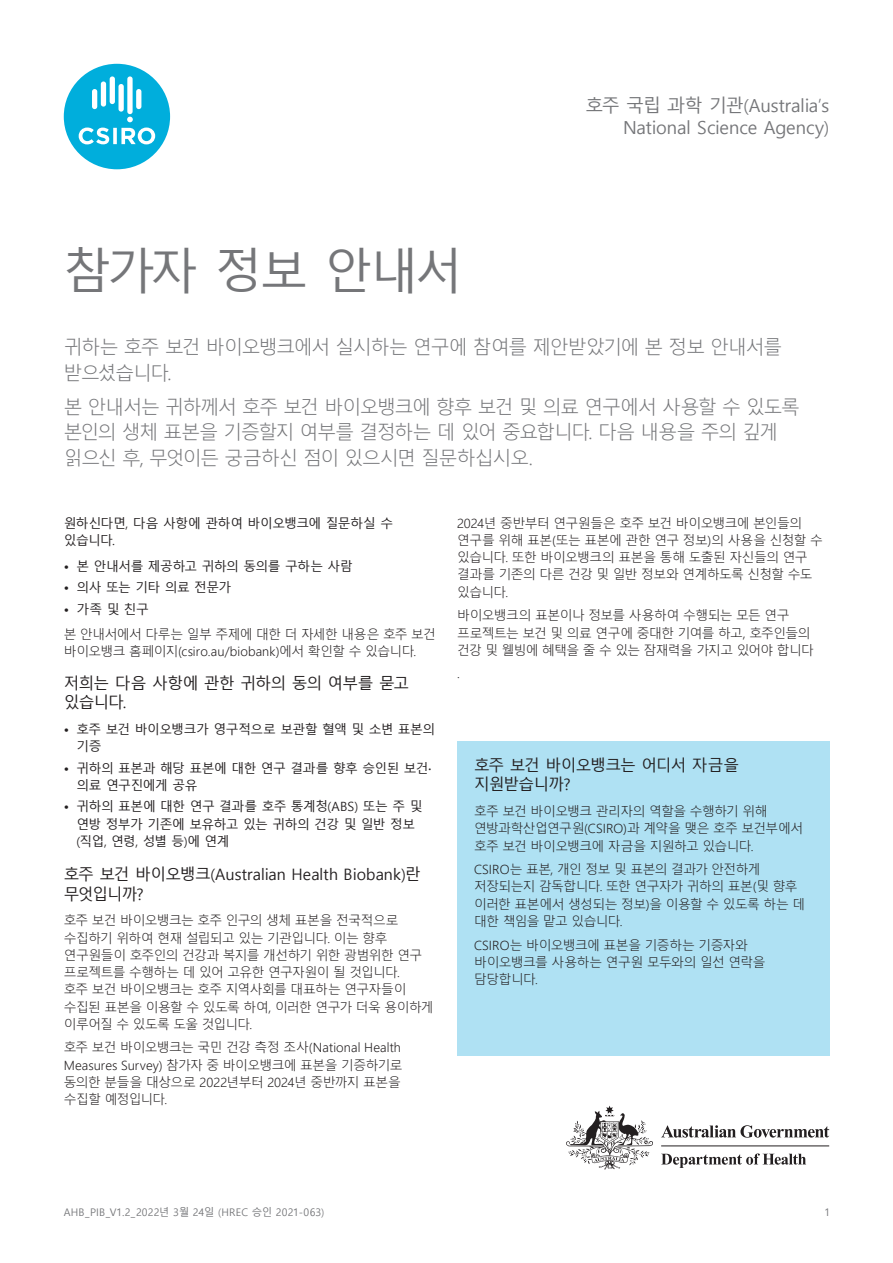
<style>
.page{position:relative;width:893px;height:1263px;background:#fff}
.page>*{position:absolute;margin:0;border:0;box-sizing:border-box;transform-origin:0 0}
.t1{font:48px "Malgun Gothic";letter-spacing:-.06em;color:#757679}
.Introduction_A4{font:300 18.75px/25.5px "Malgun Gothic";letter-spacing:-.06em;color:#757679}
.t2{font:18px/21.6px "Malgun Gothic";letter-spacing:-.005em;color:#757679;text-align:right}
.Heading{font:15.75px/19.5px "Malgun Gothic";letter-spacing:-.04em;color:#231f20}
.Heading-2{font:15.75px/19.5px "Malgun Gothic";color:#231f20}
.Body_Copy{font:300 12.75px/17.2px "Malgun Gothic";letter-spacing:-.04em;color:#231f20}
.Introduction_A4-2{font:12.75px/17.2px "Malgun Gothic";letter-spacing:-.04em;color:#231f20}
.Body_Copy-2{font:300 12.75px/17.2px "Malgun Gothic";letter-spacing:-.02em;color:#231f20}
.t3{font:10.5px "Malgun Gothic";letter-spacing:.01em;color:#757679}
.t4{font:10.5px "Open Sans";color:#757679}
</style>
<div class="page">
<div style="left:457px;top:742px;width:372px;height:314px;background:#afe1f3"></div>
<div style="left:64px;top:64px;width:106px;height:105px;background:#00aedc;border-radius:50%"></div>
<svg style="left:79px;top:128px;width:76px;height:16px"></svg>
<svg style="left:127px;top:117px;width:6px;height:5px"></svg>
<div style="left:118px;top:84px;width:6px;height:28px;background:#fff;border-radius:3px"></div>
<div style="left:101px;top:81px;width:5px;height:26px;background:#fff;border-radius:3px"></div>
<div style="left:136px;top:89px;width:5px;height:20px;background:#fff;border-radius:3px"></div>
<div style="left:92px;top:89px;width:5px;height:20px;background:#fff;border-radius:3px"></div>
<div style="left:127px;top:76px;width:6px;height:38px;background:#fff;border-radius:3px"></div>
<div style="left:110px;top:76px;width:5px;height:28px;background:#fff;border-radius:3px"></div>
<svg style="left:661px;top:1125px;width:168px;height:12px"></svg>
<svg style="left:566px;top:1106px;width:87px;height:63px"></svg>
<hr style="left:661px;top:1145px;width:168px;height:1px;background:#231f20">
<svg style="left:661px;top:1153px;width:145px;height:15px"></svg>
<p class="t1" style="left:64px;top:244px;width:401px">참가자 정보 안내서</p>
<h3 class="t2" style="left:585px;top:95px;width:245px">호주 국립 과학 기관(Australia’s<br>National Science Agency)</h3>
<p class="Introduction_A4" style="left:64px;top:335px;width:720px">귀하는 호주 보건 바이오뱅크에서 실시하는 연구에 참여를 제안받았기에 본 정보 안내서를 받으셨습니다.</p>
<p class="Introduction_A4" style="left:64px;top:395px;width:737px">본 안내서는 귀하께서 호주 보건 바이오뱅크에 향후 보건 및 의료 연구에서 사용할 수 있도록 본인의 생체 표본을 기증할지 여부를 결정하는 데 있어 중요합니다. 다음 내용을 주의 깊게 읽으신 후, 무엇이든 궁금하신 점이 있으시면 질문하십시오.</p>
<p class="Introduction_A4-2" style="left:64px;top:515px;width:331px">원하신다면, 다음 사항에 관하여 바이오뱅크에 질문하실 수 있습니다.</p>
<p class="Introduction_A4-2" style="left:64px;top:558px;width:291px">• 본 안내서를 제공하고 귀하의 동의를 구하는 사람</p>
<p class="Introduction_A4-2" style="left:64px;top:579px;width:169px">• 의사 또는 기타 의료 전문가</p>
<p class="Introduction_A4-2" style="left:64px;top:601px;width:87px">• 가족 및 친구</p>
<p class="Body_Copy" style="left:64px;top:626px;width:374px">본 안내서에서 다루는 일부 주제에 대한 더 자세한 내용은 호주 보건 바이오뱅크 홈페이지(csiro.au/biobank)에서 확인할 수 있습니다.</p>
<p class="Heading" style="left:64px;top:673px;width:347px">저희는 다음 사항에 관한 귀하의 동의 여부를 묻고 있습니다.</p>
<p class="Introduction_A4-2" style="left:77px;top:721px;width:360px;text-indent:-13px">• 호주 보건 바이오뱅크가 영구적으로 보관할 혈액 및 소변 표본의 기증</p>
<p class="Introduction_A4-2" style="left:77px;top:760px;width:357px;text-indent:-13px">• 귀하의 표본과 해당 표본에 대한 연구 결과를 향후 승인된 보건∙ 의료 연구진에게 공유</p>
<p class="Introduction_A4-2" style="left:77px;top:798px;width:347px;text-indent:-13px">• 귀하의 표본에 대한 연구 결과를 호주 통계청(ABS) 또는 주 및 연방 정부가 기존에 보유하고 있는 귀하의 건강 및 일반 정보 (직업, 연령, 성별 등)에 연계</p>
<p class="Heading-2" style="left:64px;top:865px;width:359px">호주 보건 바이오뱅크(Australian Health Biobank)란 무엇입니까?</p>
<p class="Body_Copy" style="left:64px;top:912px;width:371px">호주 보건 바이오뱅크는 호주 인구의 생체 표본을 전국적으로 수집하기 위하여 현재 설립되고 있는 기관입니다. 이는 향후 연구원들이 호주인의 건강과 복지를 개선하기 위한 광범위한 연구 프로젝트를 수행하는 데 있어 고유한 연구자원이 될 것입니다.<br>호주 보건 바이오뱅크는 호주 지역사회를 대표하는 연구자들이 수집된 표본을 이용할 수 있도록 하여, 이러한 연구가 더욱 용이하게 이루어질 수 있도록 도울 것입니다.</p>
<p class="Body_Copy-2" style="left:64px;top:1039px;width:340px">호주 보건 바이오뱅크는 국민 건강 측정 조사(National Health<br>Measures Survey) 참가자 중 바이오뱅크에 표본을 기증하기로 동의한 분들을 대상으로 2022년부터 2024년 중반까지 표본을 수집할 예정입니다.</p>
<p class="Body_Copy" style="left:457px;top:514px;width:367px">2024년 중반부터 연구원들은 호주 보건 바이오뱅크에 본인들의 연구를 위해 표본(또는 표본에 관한 연구 정보)의 사용을 신청할 수 있습니다. 또한 바이오뱅크의 표본을 통해 도출된 자신들의 연구 결과를 기존의 다른 건강 및 일반 정보와 연계하도록 신청할 수도 있습니다.</p>
<p class="Body_Copy" style="left:457px;top:607px;width:358px">바이오뱅크의 표본이나 정보를 사용하여 수행되는 모든 연구 프로젝트는 보건 및 의료 연구에 중대한 기여를 하고, 호주인들의 건강 및 웰빙에 혜택을 줄 수 있는 잠재력을 가지고 있어야 합니다</p>
<p class="Body_Copy" style="left:457px;top:665px;width:4px">.</p>
<p class="Heading" style="left:474px;top:756px;width:266px">호주 보건 바이오뱅크는 어디서 자금을 지원받습니까?</p>
<p class="Body_Copy" style="left:474px;top:803px;width:331px">호주 보건 바이오뱅크 관리자의 역할을 수행하기 위해 연방과학산업연구원(CSIRO)과 계약을 맺은 호주 보건부에서 호주 보건 바이오뱅크에 자금을 지원하고 있습니다.</p>
<p class="Body_Copy" style="left:474px;top:861px;width:333px">CSIRO는 표본, 개인 정보 및 표본의 결과가 안전하게 저장되는지 감독합니다. 또한 연구자가 귀하의 표본(및 향후 이러한 표본에서 생성되는 정보)을 이용할 수 있도록 하는 데 대한 책임을 맡고 있습니다.</p>
<p class="Body_Copy" style="left:474px;top:936px;width:293px">CSIRO는 바이오뱅크에 표본을 기증하는 기증자와 바이오뱅크를 사용하는 연구원 모두와의 일선 연락을 담당합니다.</p>
<p class="t3" style="left:64px;top:1206px;width:262px">AHB_PIB_V1.2_2022년 3월 24일 (HREC 승인 2021-063)</p>
<p class="t4" style="left:825px;top:1205px;width:6px">1</p>
</div>
